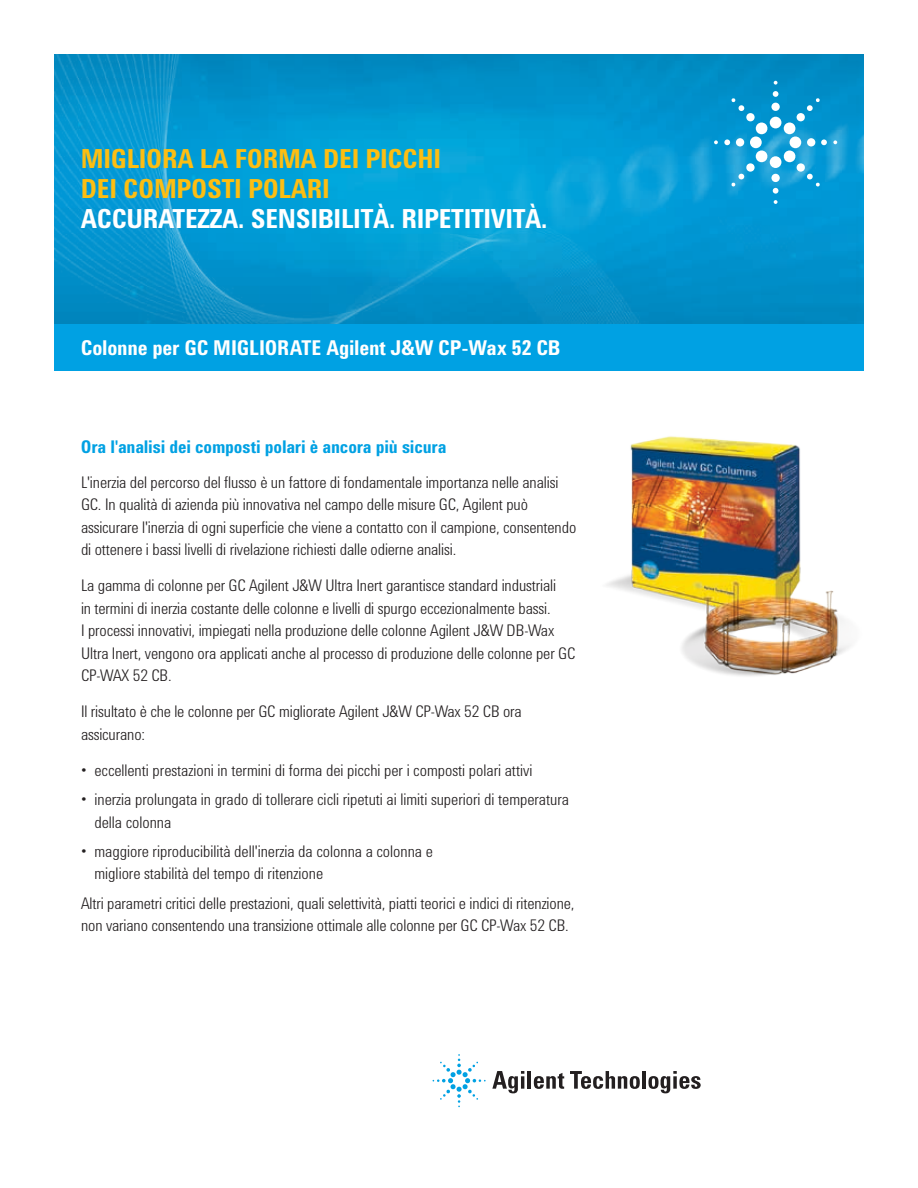
<style>
.page{position:relative;width:918px;height:1188px;background:#fff}
.page>*{position:absolute;margin:0;border:0;box-sizing:border-box;transform-origin:0 0}
.t1{font:700 27px/30px "Agilent Condensed CFF";letter-spacing:-.01em;color:#fdbe12}
.t2{font:700 27px "Agilent Condensed CFF";letter-spacing:-.01em;color:#fff}
.t3{font:700 21px "Agilent Condensed CFF";letter-spacing:-.01em;color:#fff}
.t4{font:700 18px "Agilent Condensed CFF";letter-spacing:-.01em;color:#00a1e3}
.t5{font:300 16.5px/22.5px "Agilent Condensed CFF";letter-spacing:-.005em;color:#231f20}
</style>
<div class="page">
<img style="left:54px;top:54px;width:217px;height:270px">
<img style="left:271px;top:54px;width:593px;height:270px">
<div style="left:54px;top:324px;width:810px;height:47px;background:#00a1e3"></div>
<svg style="left:492px;top:1071px;width:32px;height:22px"></svg>
<hr style="left:528px;top:1071px;width:3px;height:18px;background:#231f20">
<svg style="left:534px;top:1073px;width:30px;height:16px"></svg>
<svg style="left:570px;top:1071px;width:70px;height:18px"></svg>
<hr style="left:642px;top:1071px;width:4px;height:18px;background:#231f20">
<svg style="left:648px;top:1071px;width:53px;height:22px"></svg>
<svg style="left:433px;top:1054px;width:53px;height:53px"></svg>
<svg style="left:774px;top:81px;width:4px;height:4px"></svg>
<svg style="left:833px;top:140px;width:4px;height:4px"></svg>
<svg style="left:774px;top:200px;width:4px;height:4px"></svg>
<svg style="left:714px;top:140px;width:4px;height:4px"></svg>
<svg style="left:724px;top:91px;width:103px;height:103px;background:#2da6d8"></svg>
<img style="left:606px;top:436px;width:245px;height:240px">
<h1 class="t1" style="left:81px;top:143px;width:362px">MIGLIORA LA FORMA DEI PICCHI<br>DEI COMPOSTI POLARI</h1>
<h1 class="t2" style="left:81px;top:199px;width:468px">ACCURATEZZA. SENSIBILITÀ. RIPETITIVITÀ.</h1>
<p class="t3" style="left:81px;top:332px;width:481px">Colonne per GC MIGLIORATE Agilent J&amp;W CP-Wax 52 CB</p>
<p class="t4" style="left:81px;top:433px;width:367px">Ora l'analisi dei composti polari è ancora più sicura</p>
<p class="t5" style="left:81px;top:470px;width:497px">L'inerzia del percorso del flusso è un fattore di fondamentale importanza nelle analisi GC. In qualità di azienda più innovativa nel campo delle misure GC, Agilent può assicurare l'inerzia di ogni superficie che viene a contatto con il campione, consentendo di ottenere i bassi livelli di rivelazione richiesti dalle odierne analisi.</p>
<p class="t5" style="left:81px;top:573px;width:496px">La gamma di colonne per GC Agilent J&amp;W Ultra Inert garantisce standard industriali<br>in termini di inerzia costante delle colonne e livelli di spurgo eccezionalmente bassi.<br>I processi innovativi, impiegati nella produzione delle colonne Agilent J&amp;W DB-Wax Ultra Inert, vengono ora applicati anche al processo di produzione delle colonne per GC CP-WAX 52 CB.</p>
<p class="t5" style="left:81px;top:699px;width:442px">Il risultato è che le colonne per GC migliorate Agilent J&amp;W CP-Wax 52 CB ora assicurano:</p>
<p class="t5" style="left:81px;top:758px;width:453px">• eccellenti prestazioni in termini di forma dei picchi per i composti polari attivi</p>
<p class="t5" style="left:94px;top:787px;width:476px;text-indent:-13px">• inerzia prolungata in grado di tollerare cicli ripetuti ai limiti superiori di temperatura della colonna</p>
<p class="t5" style="left:94px;top:839px;width:340px;text-indent:-13px">• maggiore riproducibilità dell'inerzia da colonna a colonna e migliore stabilità del tempo di ritenzione</p>
<p class="t5" style="left:81px;top:890px;width:495px">Altri parametri critici delle prestazioni, quali selettività, piatti teorici e indici di ritenzione, non variano consentendo una transizione ottimale alle colonne per GC CP-Wax 52 CB.</p>
</div>
